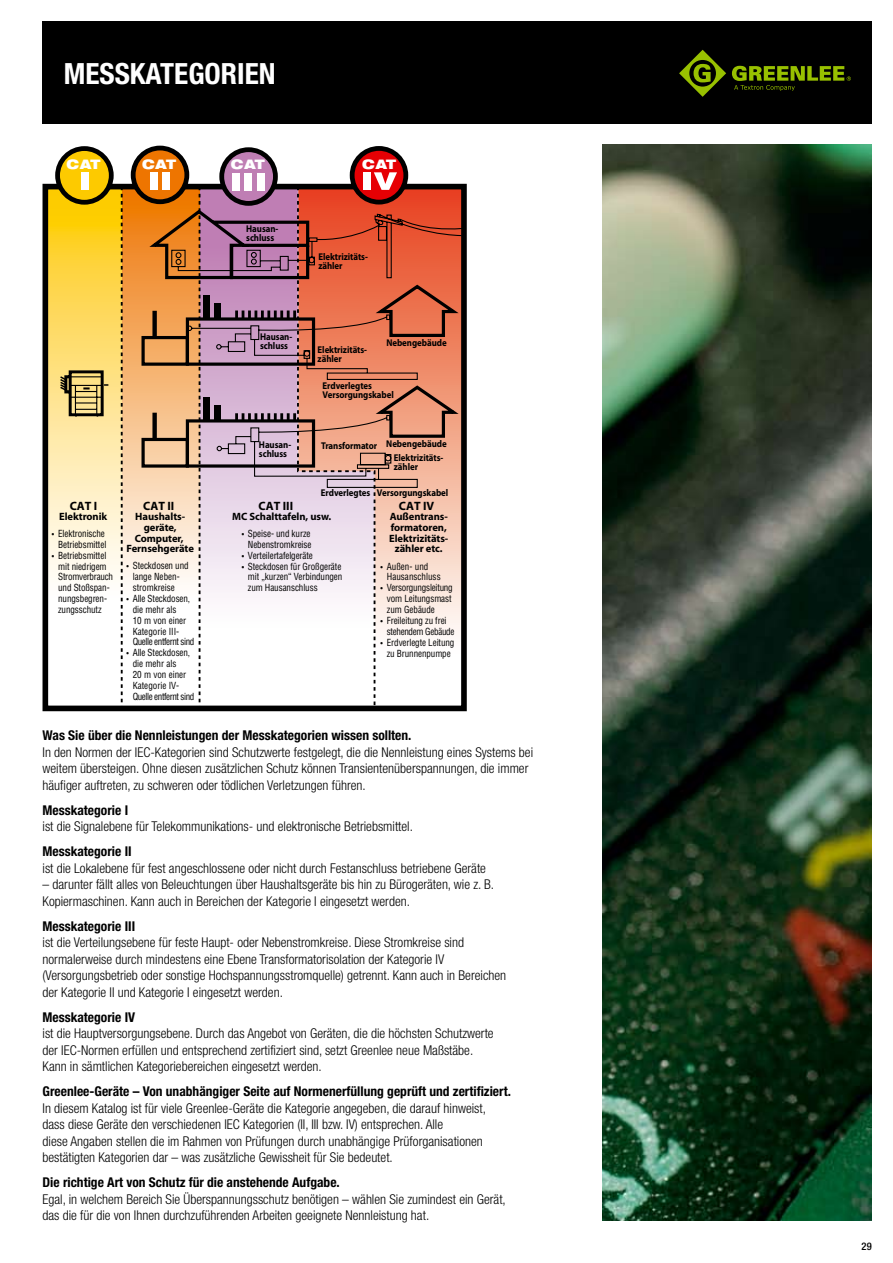
<style>
.page{position:relative;width:893px;height:1263px;background:#fff}
.page>*{position:absolute;margin:0;border:0;box-sizing:border-box;transform-origin:0 0}
.t1{font:700 condensed 29.25px "Helvetica Neue LT";color:#fff}
.t2{font:300 condensed 13.5px/16.5px "Helvetica Neue LT";color:#000}
.t3{font:700 condensed 13.5px "Helvetica Neue LT";color:#000}
.t4{font:900 expanded 13.2px "Helvetica Neue";letter-spacing:.005em;color:#fff;scale:.95 1}
.t5{font:700 12.15px "Myriad Pro";color:#000}
.t6{font:700 10.65px/10.6px "Myriad Pro";letter-spacing:-.005em;color:#000;text-align:center}
.t7{font:500 condensed 10.5px "Helvetica Neue LT";color:#000}
.t8{font:700 9.9px/9.1px "Myriad Pro";letter-spacing:-.005em;color:#000;scale:.9 1}
.t9{font:condensed 9.6px/10.9px "Helvetica";letter-spacing:-.01em;color:#000;scale:.95 1}
.s1{font-size:7.5px}
</style>
<div class="page">
<div style="left:43px;top:21px;width:829px;height:102px;background:#000"></div>
<svg style="left:679px;top:50px;width:47px;height:47px"></svg>
<svg style="left:732px;top:66px;width:119px;height:25px"></svg>
<img style="left:602px;top:145px;width:270px;height:1075px">
<svg style="left:376px;top:191px;width:84px;height:442px;background:#f7c9ba"></svg>
<svg style="left:50px;top:191px;width:70px;height:387px;background:#fde283"></svg>
<svg style="left:59px;top:369px;width:49px;height:49px;background:#ad9a60"></svg>
<hr style="left:70px;top:376px;width:32px;height:1px;background:#000">
<svg style="left:376px;top:213px;width:84px;height:275px;background:#d8785a"></svg>
<div style="left:43px;top:184px;width:424px;height:527px;border:6px solid #000"></div>
<svg style="left:120px;top:185px;width:256px;height:524px"></svg>
<svg style="left:222px;top:150px;width:53px;height:53px;background:#ab71a1"></svg>
<div style="left:219px;top:147px;width:59px;height:59px;border:5px solid #000;border-radius:50%"></div>
<div style="left:232px;top:173px;width:8px;height:18px;background:#fff"></div>
<div style="left:245px;top:173px;width:7px;height:18px;background:#fff"></div>
<div style="left:257px;top:173px;width:8px;height:18px;background:#fff"></div>
<svg style="left:133px;top:148px;width:54px;height:54px;background:#d56b04"></svg>
<div style="left:131px;top:146px;width:58px;height:58px;border:5px solid #000;border-radius:50%"></div>
<div style="left:150px;top:172px;width:8px;height:17px;background:#fff"></div>
<div style="left:163px;top:172px;width:7px;height:17px;background:#fff"></div>
<div style="left:58px;top:149px;width:53px;height:53px;background:#fdca00;border-radius:50%"></div>
<div style="left:55px;top:146px;width:59px;height:59px;border:5px solid #000;border-radius:50%"></div>
<div style="left:81px;top:172px;width:8px;height:18px;background:#fff"></div>
<svg style="left:352px;top:148px;width:54px;height:54px"></svg>
<div style="left:350px;top:146px;width:58px;height:58px;border:5px solid #000;border-radius:50%"></div>
<div style="left:363px;top:172px;width:8px;height:18px;background:#fff"></div>
<svg style="left:374px;top:172px;width:23px;height:18px"></svg>
<h1 class="t1" style="left:64px;top:56px;width:38px">Messk</h1>
<h1 class="t1" style="left:146px;top:56px;width:131px">ategorien</h1>
<p class="t4" style="left:67px;top:155px;width:37px">CAT</p>
<p class="t4" style="left:142px;top:155px;width:37px">CAT</p>
<p class="t4" style="left:231px;top:155px;width:37px">CAT</p>
<p class="t4" style="left:362px;top:155px;width:37px">CAT</p>
<p class="t8" style="left:246px;top:224px;width:37px">Hausan&shy;schluss</p>
<p class="t8" style="left:260px;top:332px;width:37px">Hausan&shy;schluss</p>
<p class="t8" style="left:259px;top:440px;width:37px">Hausan&shy;schluss</p>
<p class="t8" style="left:318px;top:252px;width:57px">Elektrizitäts&shy;zähler</p>
<p class="t8" style="left:318px;top:345px;width:57px">Elektrizitäts&shy;zähler</p>
<p class="t8" style="left:386px;top:338px;width:69px">Nebengebäude</p>
<p class="t8" style="left:323px;top:380px;width:81px">Erdverlegtes<br>Versorgungskabel</p>
<p class="t8" style="left:321px;top:441px;width:64px">Transformator</p>
<p class="t8" style="left:386px;top:439px;width:69px">Nebengebäude</p>
<p class="t8" style="left:394px;top:453px;width:57px">Elektrizitäts&shy;zähler</p>
<p class="t8" style="left:321px;top:487px;width:143px">Erdverlegtes Versorgungskabel</p>
<p class="t5" style="left:70px;top:498px;width:29px">CAT I</p>
<p class="t5" style="left:143px;top:498px;width:33px">CAT II</p>
<p class="t5" style="left:259px;top:498px;width:36px">CAT III</p>
<p class="t5" style="left:399px;top:498px;width:37px">CAT IV</p>
<p class="t6" style="left:59px;top:511px;width:50px">Elektronik</p>
<p class="t6" style="left:232px;top:511px;width:101px">MC Schalttafeln, usw.</p>
<p class="t6" style="left:389px;top:511px;width:61px">Außentrans&shy;formatoren,<br>Elektrizitäts&shy;zähler etc.</p>
<p class="t6" style="left:126px;top:511px;width:69px">Haushalts&shy;geräte,<br>Computer,<br>Fernsehgeräte</p>
<p class="t9" style="left:242px;top:528px;width:75px;text-align:right"><span class="s1">•</span> Speise- und kurze<br>Nebenstromkreise</p>
<p class="t9" style="left:242px;top:549px;width:76px"><span class="s1">•</span> Verteilertafelgeräte</p>
<p class="t9" style="left:248px;top:560px;width:101px;text-align:justify;text-indent:-6px"><span class="s1">•</span> Steckdosen für Großgeräte mit „kurzen“ Verbindungen zum Hausanschluss</p>
<p class="t9" style="left:52px;top:528px;width:59px;text-align:right"><span class="s1">•</span> Elektronische<br>Betriebsmittel</p>
<p class="t9" style="left:58px;top:549px;width:59px;text-indent:-6px"><span class="s1">•</span> Betriebsmittel mit niedrigem<br>Stromverbrauch und Stoßspan&shy;nungsbegren&shy;zungsschutz</p>
<p class="t9" style="left:133px;top:560px;width:60px;text-indent:-6px"><span class="s1">•</span> Steckdosen und lange Neben&shy;stromkreise</p>
<p class="t9" style="left:387px;top:560px;width:58px;text-indent:-6px"><span class="s1">•</span> Außen- und<br>Hausanschluss</p>
<p class="t9" style="left:387px;top:582px;width:71px;text-align:justify;text-indent:-6px"><span class="s1">•</span> Versorgungsleitung vom Leitungsmast zum Gebäude</p>
<p class="t9" style="left:387px;top:615px;width:73px;text-indent:-6px"><span class="s1">•</span> Freileitung zu frei stehendem Gebäude</p>
<p class="t9" style="left:381px;top:637px;width:79px;text-align:center"><span class="s1">•</span> Erdverlegte Leitung zu Brunnenpumpe</p>
<p class="t9" style="left:133px;top:593px;width:66px;text-indent:-6px"><span class="s1">•</span> Alle Steckdosen, die mehr als<br>10 m von einer<br>Kategorie III-<br>Quelle entfernt sind</p>
<p class="t9" style="left:133px;top:647px;width:66px;text-indent:-6px"><span class="s1">•</span> Alle Steckdosen, die mehr als<br>20 m von einer<br>Kategorie IV-<br>Quelle entfernt sind</p>
<p class="t3" style="left:43px;top:727px;width:370px">Was Sie über die Nennleistungen der Messkategorien wissen sollten.</p>
<p class="t2" style="left:43px;top:744px;width:492px">In den Normen der IEC-Kategorien sind Schutzwerte festgelegt, die die Nennleistung eines Systems bei weitem übersteigen. Ohne diesen zusätzlichen Schutz können Transientenüberspannungen, die immer häufiger auftreten, zu schweren oder tödlichen Verletzungen führen.</p>
<p class="t3" style="left:43px;top:802px;width:87px">Messkategorie I</p>
<p class="t2" style="left:43px;top:818px;width:372px">ist die Signalebene für Telekommunikations- und elektronische Betriebsmittel.</p>
<p class="t3" style="left:43px;top:843px;width:91px">Messkategorie II</p>
<p class="t2" style="left:43px;top:860px;width:445px">ist die Lokalebene für fest angeschlossene oder nicht durch Festanschluss betriebene Geräte</p>
<p class="t2" style="left:43px;top:876px;width:453px">– darunter fällt alles von Beleuchtungen über Haushaltsgeräte bis hin zu Bürogeräten, wie z. B.<br>Kopiermaschinen. Kann auch in Bereichen der Kategorie I eingesetzt werden.</p>
<p class="t3" style="left:43px;top:918px;width:94px">Messkategorie III</p>
<p class="t2" style="left:43px;top:934px;width:465px">ist die Verteilungsebene für feste Haupt- oder Nebenstromkreise. Diese Stromkreise sind normalerweise durch mindestens eine Ebene Transformatorisolation der Kategorie IV (Versorgungsbetrieb oder sonstige Hochspannungsstromquelle) getrennt. Kann auch in Bereichen der Kategorie II und Kategorie I eingesetzt werden.</p>
<p class="t3" style="left:43px;top:1009px;width:94px">Messkategorie IV</p>
<p class="t2" style="left:43px;top:1025px;width:453px">ist die Hauptversorgungsebene. Durch das Angebot von Geräten, die die höchsten Schutzwerte der IEC-Normen erfüllen und entsprechend zertifiziert sind, setzt Greenlee neue Maßstäbe.<br>Kann in sämtlichen Kategoriebereichen eingesetzt werden.</p>
<p class="t3" style="left:43px;top:1083px;width:470px">Greenlee-Geräte – Von unabhängiger Seite auf Normenerfüllung geprüft und zertifiziert.</p>
<p class="t2" style="left:43px;top:1100px;width:445px">In diesem Katalog ist für viele Greenlee-Geräte die Kategorie angegeben, die darauf hinweist, dass diese Geräte den verschiedenen IEC Kategorien (II, III bzw. IV) entsprechen. Alle<br>diese Angaben stellen die im Rahmen von Prüfungen durch unabhängige Prüforganisationen bestätigten Kategorien dar – was zusätzliche Gewissheit für Sie bedeutet.</p>
<p class="t3" style="left:43px;top:1174px;width:299px">Die richtige Art von Schutz für die anstehende Aufgabe.</p>
<p class="t2" style="left:43px;top:1191px;width:465px">Egal, in welchem Bereich Sie Überspannungsschutz benötigen – wählen Sie zumindest ein Gerät, das die für die von Ihnen durchzuführenden Arbeiten geeignete Nennleistung hat.</p>
<p class="t7" style="left:862px;top:1240px;width:12px">29</p>
</div>
